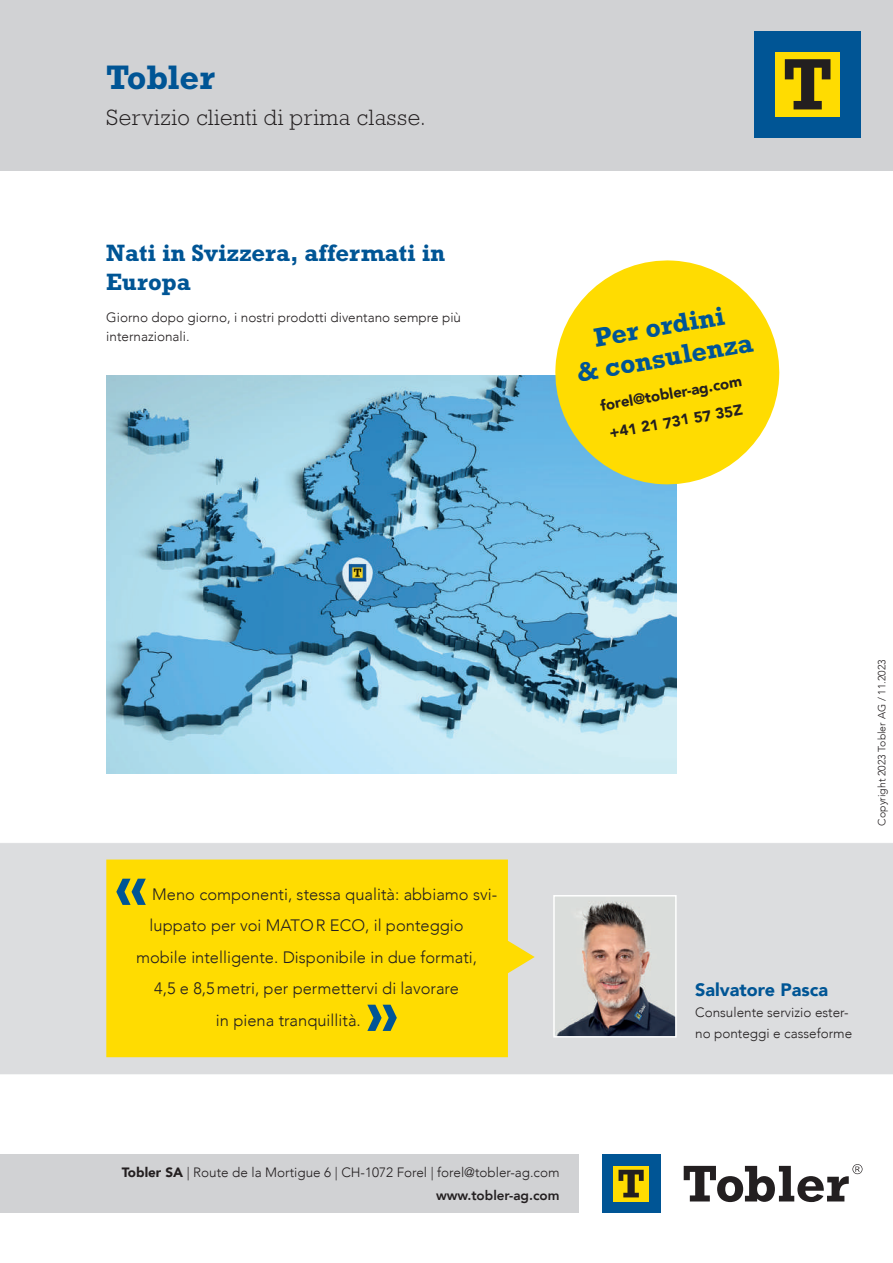
<style>
.page{position:relative;width:893px;height:1263px;background:#fff}
.page>*{position:absolute;margin:0;border:0;box-sizing:border-box;transform-origin:0 0}
.t1{font:700 55.5px "Rockwell Std";color:#005595}
.t2{font:700 34.5px "Rockwell Std";color:#005595}
.t3{font:700 27px/31.5px "Rockwell Std";color:#005595;text-align:center}
.t4{font:700 24px/28.5px "Rockwell Std";color:#005595}
.t5{font:300 22.5px "Rockwell Std";letter-spacing:.02em;color:#231f20}
.t6{font:900 18px "Avenir";color:#005595}
.t7{font:300 16.5px "Avenir";color:#231f20}
.t8{font:900 15px/28.2px "Avenir";color:#231f20}
.t9{font:300 13.5px/19.5px "Avenir";color:#231f20}
.t10{font:300 10.5px "Avenir";color:#231f20}
.s1{font-weight:900}
.s2{font-weight:800}
</style>
<div class="page">
<div style="left:0;top:0;width:893px;height:170px;background:#d1d2d4"></div>
<img style="left:106px;top:376px;width:570px;height:398px">
<svg style="left:552px;top:260px;width:228px;height:227px;fill:#ffdc01"></svg>
<div style="left:0;top:1154px;width:578px;height:59px;background:#d1d2d4"></div>
<div style="left:754px;top:31px;width:107px;height:107px;background:#005595"></div>
<div style="left:775px;top:52px;width:65px;height:65px;background:#ffdc01"></div>
<svg style="left:785px;top:59px;width:45px;height:50px"></svg>
<div style="left:602px;top:1154px;width:58px;height:59px;background:#005595"></div>
<div style="left:613px;top:1166px;width:36px;height:35px;background:#ffdc01"></div>
<svg style="left:618px;top:1170px;width:26px;height:27px"></svg>
<svg style="left:684px;top:1164px;width:178px;height:38px"></svg>
<div style="left:0;top:843px;width:893px;height:232px;background:#dcdddf"></div>
<div style="left:106px;top:859px;width:429px;height:198px;background:#ffdc01"></div>
<img style="left:556px;top:898px;width:118px;height:136px">
<div style="left:553px;top:895px;width:124px;height:142px;border:2px solid #fff"></div>
<h2 class="t2" style="left:106px;top:57px;width:110px">Tobler</h2>
<h3 class="t5" style="left:106px;top:105px;width:321px">Servizio clienti di prima classe.</h3>
<h3 class="t4" style="left:106px;top:238px;width:340px">Nati in Svizzera, affermati in<br>Europa</h3>
<p class="t9" style="left:106px;top:308px;width:356px">Giorno dopo giorno, i nostri prodotti diventano sempre più internazionali.</p>
<h3 class="t3" style="left:569px;top:326px;width:180px;rotate:-10deg">Per ordini<br>&amp; consulenza</h3>
<p class="t8" style="left:598px;top:391px;width:145px;rotate:-10deg">forel@tobler-ag.com +41 21 731 57 35Z</p>
<h1 class="t1" style="left:116px;top:853px;width:32px">«</h1>
<p class="t7" style="left:152px;top:884px;width:346px">Meno componenti, stessa qualità: abbiamo svi-</p>
<p class="t7" style="left:150px;top:916px;width:315px">luppato per voi MATOR ECO, il ponteggio</p>
<p class="t7" style="left:136px;top:947px;width:343px">mobile intelligente. Disponibile in due formati,</p>
<p class="t7" style="left:154px;top:979px;width:306px">4,5 e 8,5metri, per permettervi di lavorare</p>
<p class="t7" style="left:216px;top:1010px;width:146px">in piena tranquillità.</p>
<h1 class="t1" style="left:367px;top:979px;width:32px">»</h1>
<p class="t9" style="left:122px;top:1161px;width:439px;line-height:22.5px;text-align:right"><span class="s1">Tobler SA</span> | Route de la Mortigue 6 | CH-1072 Forel | forel@tobler-ag.com <span class="s2">www.tobler-ag.com</span></p>
<p class="t10" style="left:875px;top:825px;width:168px;rotate:-90deg">Copyright 2023 Tobler AG / 11.2023</p>
<h3 class="t6" style="left:695px;top:974px;width:135px">Salvatore Pasca</h3>
<p class="t9" style="left:695px;top:1001px;width:159px;line-height:21px">Consulente servizio ester&shy;no ponteggi e casseforme</p>
</div>
